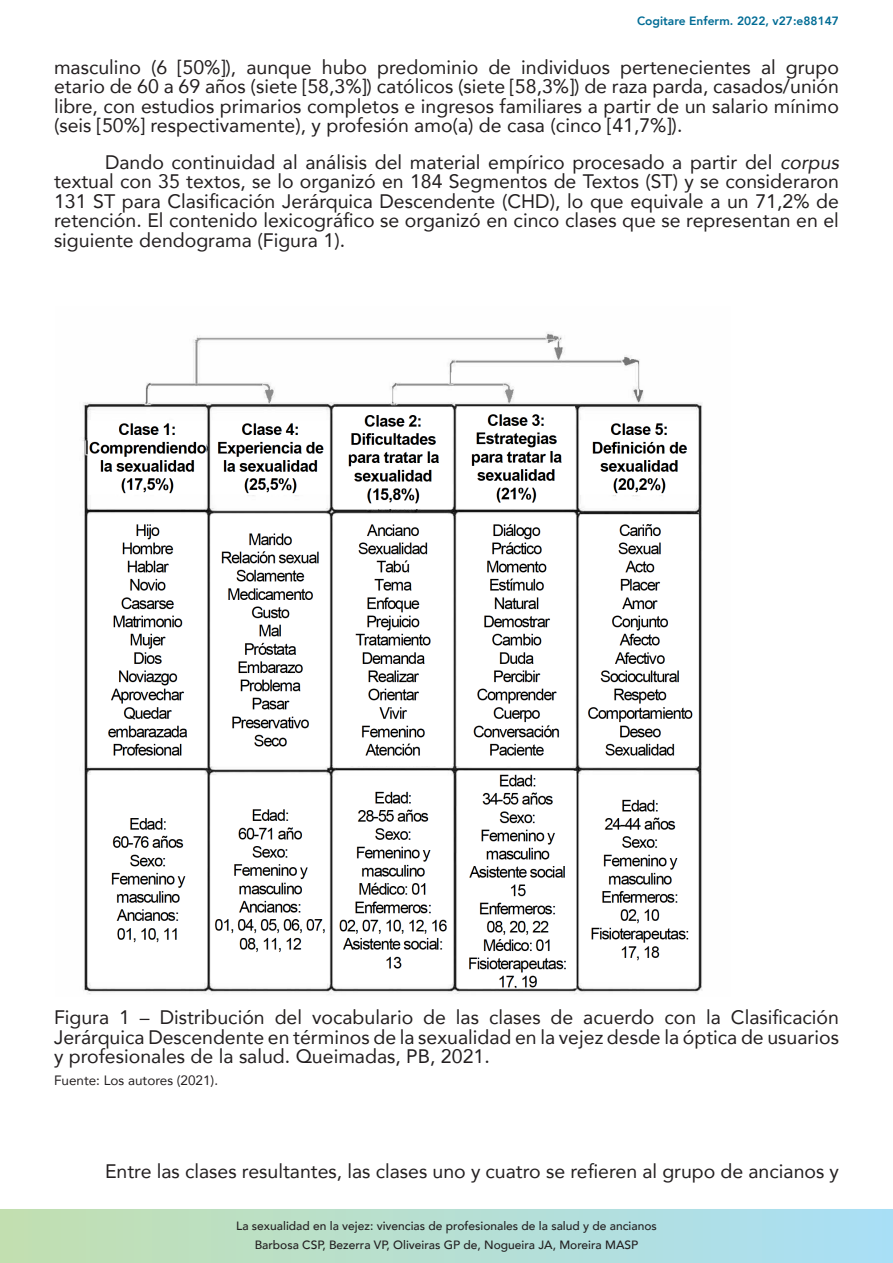
<style>
.page{position:relative;width:893px;height:1263px;background:#fff}
.page>*{position:absolute;margin:0;border:0;box-sizing:border-box;transform-origin:0 0}
.TEXTO{font:19.5px/19.5px "Avenir";color:#231f20;text-align:justify}
.TEXTO-2{font:13.5px "Avenir";color:#231f20}
.t1{font:500 12px/18.6px "Avenir";color:#231f20;text-align:center}
.t2{font:800 12px "Avenir";color:#006c95}
.s1{font-style:italic}
</style>
<div class="page">
<svg style="left:0;top:1209px;width:893px;height:54px;background:#b6dfd2"></svg>
<img style="left:82px;top:332px;width:621px;height:663px">
<p class="t2" style="left:637px;top:10px;width:203px">Cogitare Enferm. 2022, v27:e88147</p>
<p class="TEXTO" style="left:54px;top:56px;width:786px">masculino (6 [50%]), aunque hubo predominio de individuos pertenecientes al grupo etario de 60 a 69 años (siete [58,3%]) católicos (siete [58,3%]) de raza parda, casados/unión libre, con estudios primarios completos e ingresos familiares a partir de un salario mínimo (seis [50%] respectivamente), y profesión amo(a) de casa (cinco [41,7%]).</p>
<p class="TEXTO" style="left:54px;top:151px;width:786px;text-indent:51px">Dando continuidad al análisis del material empírico procesado a partir del <span class="s1">corpus </span>textual con 35 textos, se lo organizó en 184 Segmentos de Textos (ST) y se consideraron 131 ST para Clasificación Jerárquica Descendente (CHD), lo que equivale a un 71,2% de retención. El contenido lexicográfico se organizó en cinco clases que se representan en el siguiente dendograma (Figura 1).</p>
<p class="TEXTO" style="left:54px;top:1007px;width:786px">Figura 1 – Distribución del vocabulario de las clases de acuerdo con la Clasificación Jerárquica Descendente en términos de la sexualidad en la vejez desde la óptica de usuarios y profesionales de la salud. Queimadas, PB, 2021.</p>
<p class="TEXTO-2" style="left:54px;top:1070px;width:166px">Fuente: Los autores (2021).</p>
<p class="TEXTO" style="left:105px;top:1161px;width:735px">Entre las clases resultantes, las clases uno y cuatro se refieren al grupo de ancianos y</p>
<p class="t1" style="left:236px;top:1216px;width:422px">La sexualidad en la vejez: vivencias de profesionales de la salud y de ancianos<br>Barbosa CSP, Bezerra VP, Oliveiras GP de, Nogueira JA, Moreira MASP</p>
</div>
